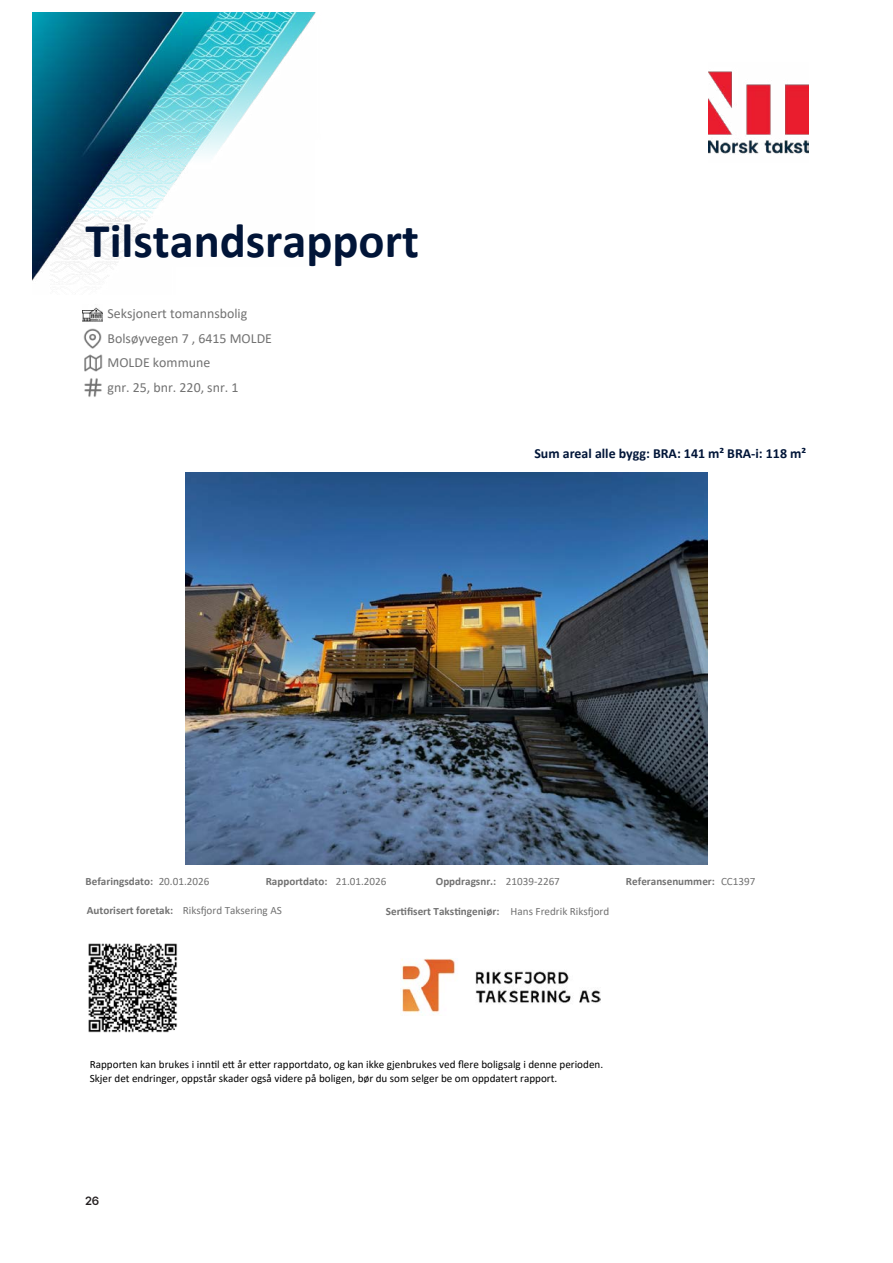
<style>
.page{position:relative;width:893px;height:1263px;background:#fff}
.page>*{position:absolute;margin:0;border:0;box-sizing:border-box;transform-origin:0 0}
.t1{font:700 48.6px "Calibri";color:#011538}
.t2{font:13.95px "Calibri";color:#727272}
.t3{font:700 13.95px "Calibri";color:#011538}
.t4{font:700 12px "Jeko";color:#231f20}
.t5{font:11.1px/13.6px "Calibri";color:#000}
.t6{font:700 11.1px "Calibri";color:#727272}
.t7{font:11.1px "Calibri";color:#727272}
.s1{font-weight:400}
.s2{font-weight:700}
</style>
<div class="page">
<img style="left:33px;top:13px;width:283px;height:267px">
<img style="left:84px;top:354px;width:19px;height:17px">
<img style="left:84px;top:378px;width:18px;height:19px">
<img style="left:84px;top:329px;width:18px;height:19px">
<img style="left:88px;top:943px;width:90px;height:90px">
<img style="left:185px;top:472px;width:522px;height:392px">
<img style="left:401px;top:958px;width:200px;height:57px">
<img style="left:83px;top:307px;width:20px;height:15px">
<img style="left:708px;top:71px;width:100px;height:83px">
<h1 class="t1" style="left:86px;top:207px;width:335px">Tilstandsrapport</h1>
<p class="t2" style="left:108px;top:304px;width:141px">Seksjonert tomannsbolig</p>
<p class="t2" style="left:108px;top:329px;width:166px">Bolsøyvegen 7 , 6415 MOLDE</p>
<p class="t2" style="left:108px;top:378px;width:132px">gnr. 25, bnr. 220, snr. 1</p>
<p class="t2" style="left:108px;top:353px;width:104px">MOLDE kommune</p>
<p class="t3" style="left:534px;top:443px;width:273px">Sum areal alle bygg: BRA: 141 m² BRA-i: 118 m²</p>
<p class="t6" style="left:86px;top:873px;width:125px">Befaringsdato: <span class="s1">20.01.2026</span></p>
<p class="t6" style="left:266px;top:873px;width:122px">Rapportdato: <span class="s1">21.01.2026</span></p>
<p class="t6" style="left:436px;top:873px;width:126px">Oppdragsnr.: <span class="s1">21039-2267</span></p>
<p class="t7" style="left:87px;top:903px;width:197px"><span class="s2">Autorisert foretak:</span> Riks昀樀ord Taksering AS</p>
<p class="t6" style="left:386px;top:903px;width:225px">Ser琀椀昀椀sert Taks琀椀ngeniør: <span class="s1">Hans Fredrik Riks昀樀ord</span></p>
<p class="t6" style="left:626px;top:873px;width:131px">Referansenummer: <span class="s1">CC1397</span></p>
<p class="t5" style="left:90px;top:1057px;width:515px">Rapporten kan brukes i inn琀椀l e琀琀 år e琀琀er rapportdato, og kan ikke gjenbrukes ved 昀氀ere boligsalg i denne perioden.<br>Skjer det endringer, oppstår skader også videre på boligen, bør du som selger be om oppdatert rapport.</p>
<p class="t4" style="left:85px;top:1193px;width:16px">26</p>
</div>
